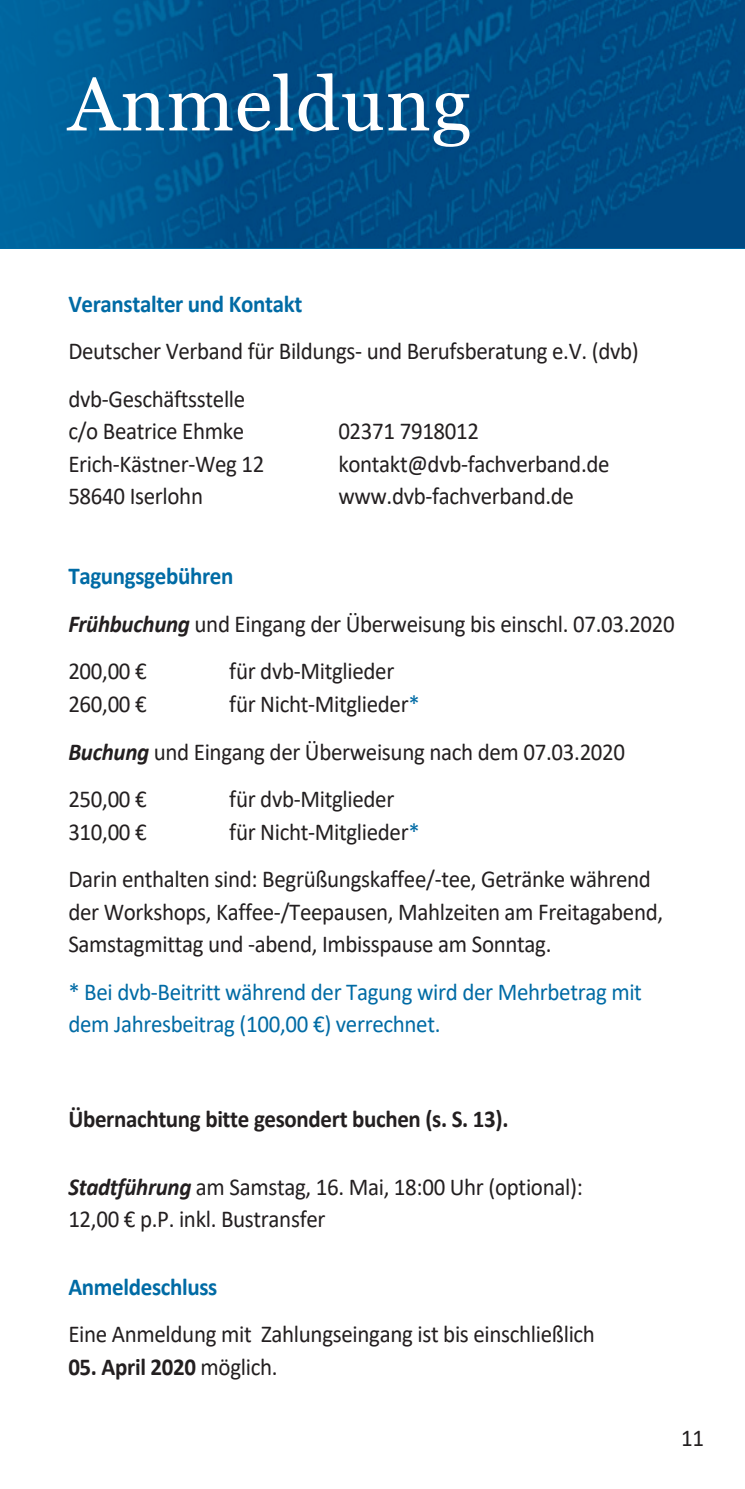
<style>
.page{position:relative;width:745px;height:1489px;background:#fff}
.page>*{position:absolute;margin:0;border:0;box-sizing:border-box;transform-origin:0 0}
.t1{font:75.5px "Georgia";letter-spacing:.015em;color:#fff}
.t2{font:24.25px/47.5px "Calibri";letter-spacing:-.015em;color:#231f20;scale:.94 1}
.t3{font:24.25px/32.5px "Calibri";letter-spacing:-.015em;color:#006ba5;scale:.94 1}
.t4{font:700 24.25px "Calibri";letter-spacing:-.015em;color:#231f20;scale:.94 1}
.t5{font:700 24.25px "Calibri";letter-spacing:-.015em;color:#006ba5;scale:.94 1}
.s1{font-weight:700;color:#006ba5}
.s2{font-weight:700;font-style:italic}
.s3{color:#006ba5}
.s4{font-weight:400}
</style>
<div class="page">
<div style="left:0;top:0;width:22px;height:248px;background:#006ba5"></div>
<svg style="left:22px;top:0;width:722px;height:248px;background:#005089"></svg>
<h1 class="t1" style="left:68px;top:61px;width:404px">Anmeldung</h1>
<p class="t5" style="left:68px;top:293px;width:250px">Veranstalter und Kontakt</p>
<p class="t2" style="left:68px;top:329px;width:608px">Deutscher Verband für Bildungs‐ und Berufsberatung e.V. (dvb) dvb‐Geschäftsstelle</p>
<p class="t2" style="left:68px;top:409px;width:188px">c/o Beatrice Ehmke</p>
<p class="t2" style="left:338px;top:409px;width:151px">02371 7918012</p>
<p class="t2" style="left:68px;top:442px;width:210px">Erich‐Kästner‐Weg 12</p>
<p class="t2" style="left:338px;top:442px;width:290px">kontakt@dvb‐fachverband.de</p>
<p class="t2" style="left:68px;top:474px;width:145px">58640 Iserlohn</p>
<p class="t2" style="left:338px;top:474px;width:252px">www.dvb‐fachverband.de</p>
<p class="t2" style="left:68px;top:554px;width:646px"><span class="s1">Tagungsgebühren<br></span><span class="s2">Frühbuchung</span> und Eingang der Überweisung bis einschl. 07.03.2020<br>200,00 €</p>
<p class="t2" style="left:229px;top:649px;width:177px">für dvb‐Mitglieder</p>
<p class="t2" style="left:68px;top:682px;width:593px;text-indent:161px">für Nicht‐Mitglieder<span class="s3">*<br></span><span class="s2">Buchung</span> und Eingang der Überweisung nach dem 07.03.2020<br>250,00 €</p>
<p class="t2" style="left:68px;top:682px;width:85px">260,00 €</p>
<p class="t2" style="left:229px;top:777px;width:177px">für dvb‐Mitglieder</p>
<p class="t2" style="left:68px;top:809px;width:621px;text-indent:161px">für Nicht‐Mitglieder<span class="s3">*<br></span>Darin enthalten sind: Begrüßungskaffee/‐tee, Getränke während</p>
<p class="t2" style="left:68px;top:897px;width:634px;line-height:32.5px">der Workshops, Kaffee‐/Teepausen, Mahlzeiten am Freitagabend,<br>Samstagmittag und ‐abend, Imbisspause am Sonntag.</p>
<p class="t3" style="left:68px;top:977px;width:611px">* Bei dvb‐Beitritt während der Tagung wird der Mehrbetrag mit dem Jahresbeitrag (100,00 €) verrechnet.</p>
<p class="t2" style="left:68px;top:809px;width:85px">310,00 €</p>
<p class="t4" style="left:68px;top:1108px;width:469px">Übernachtung bitte gesondert buchen (s. S. 13).</p>
<p class="t2" style="left:68px;top:1172px;width:548px;line-height:32.5px"><span class="s2">Stadtführung</span> am Samstag, 16. Mai, 18:00 Uhr (optional):<br>12,00 € p.P. inkl. Bustransfer</p>
<p class="t5" style="left:68px;top:1276px;width:160px">Anmeldeschluss</p>
<p class="t2" style="left:68px;top:1312px;width:561px">Eine Anmeldung mit Zahlungseingang ist bis einschließlich</p>
<p class="t4" style="left:68px;top:1356px;width:224px">05. April 2020 <span class="s4">möglich.</span></p>
<p class="t2" style="left:680px;top:1415px;width:26px">11</p>
</div>
